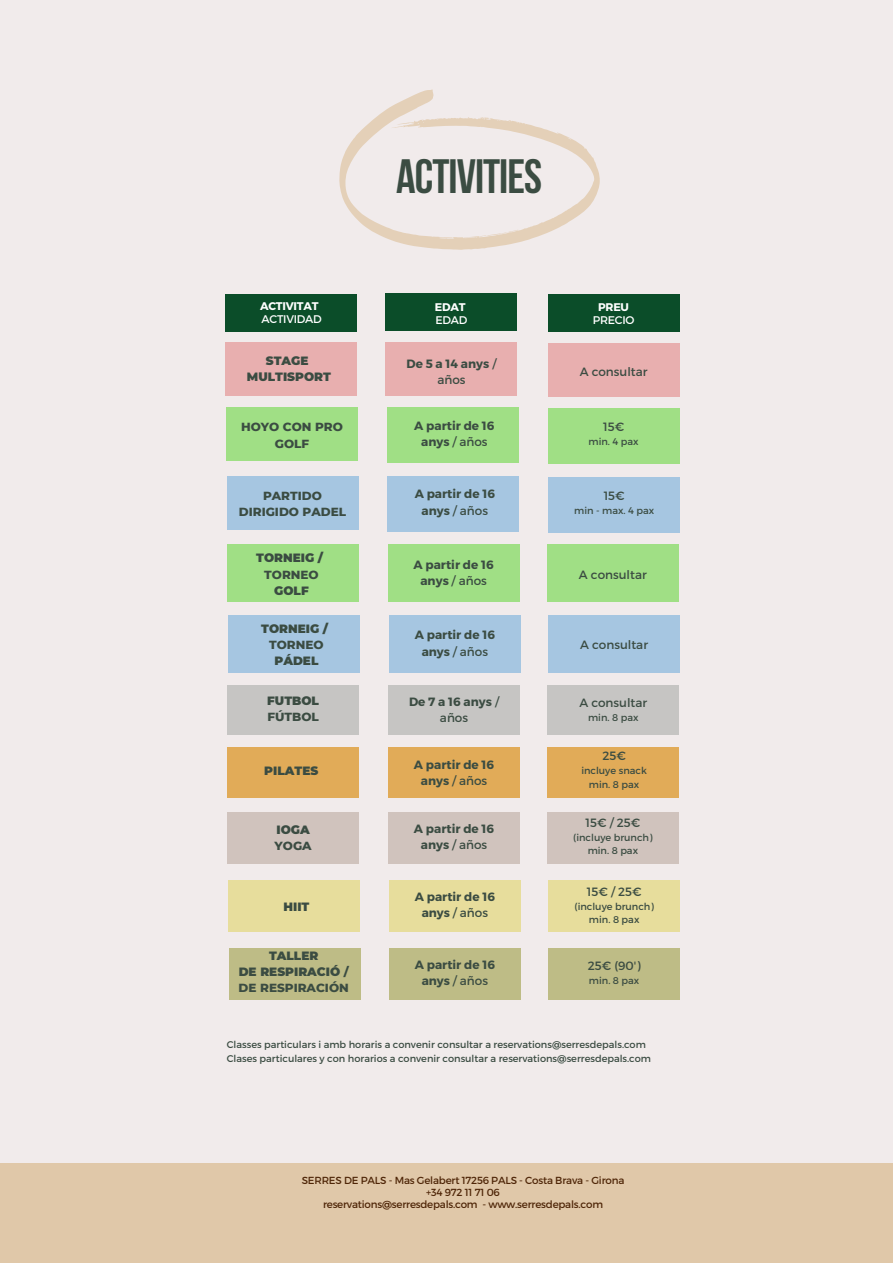
<style>
.page{position:relative;width:893px;height:1263px;background:#f1ebeb}
.page>*{position:absolute;margin:0;border:0;box-sizing:border-box;transform-origin:0 0}
.t1{font:700 48px "Bebas Neue";letter-spacing:-.02em;color:#3b4c42}
.t2{font:700 12px/16.4px "Montserrat";color:#3b4c42;text-align:center}
.t3{font:900 12px "Montserrat";color:#3b4c42}
.t4{font:12px "Montserrat";color:#3b4c42}
.t5{font:800 12px/16.4px "Montserrat";color:#3b4c42;text-align:center}
.t6{font:700 11.1px/13.5px "Montserrat";letter-spacing:-.02em;color:#fff}
.t7{font:11.1px "Montserrat";letter-spacing:-.02em;color:#fff}
.t8{font:10.27px "Montserrat";letter-spacing:-.02em;color:#4f2608}
.t9{font:9.75px "Montserrat";color:#3b4c42}
.s1{font-weight:400}
.s2{font-weight:800}
</style>
<div class="page">
<div style="left:0;top:1163px;width:893px;height:100px;background:#e0c8a9"></div>
<svg style="left:339px;top:89px;width:261px;height:161px"></svg>
<div style="left:225px;top:342px;width:131px;height:54px;background:#e8afaf"></div>
<div style="left:225px;top:294px;width:131px;height:38px;background:#0b4d29"></div>
<div style="left:548px;top:294px;width:131px;height:38px;background:#0b4d29"></div>
<div style="left:548px;top:343px;width:131px;height:54px;background:#e8afaf"></div>
<div style="left:385px;top:293px;width:132px;height:38px;background:#0b4d29"></div>
<div style="left:385px;top:342px;width:132px;height:54px;background:#e8afaf"></div>
<div style="left:548px;top:408px;width:131px;height:56px;background:#a0df85"></div>
<div style="left:387px;top:408px;width:132px;height:55px;background:#a0df85"></div>
<div style="left:227px;top:685px;width:132px;height:49px;background:#c6c5c3"></div>
<div style="left:547px;top:685px;width:132px;height:49px;background:#c6c5c3"></div>
<div style="left:227px;top:747px;width:132px;height:51px;background:#e1ab58"></div>
<div style="left:547px;top:747px;width:132px;height:51px;background:#e1ab58"></div>
<div style="left:388px;top:685px;width:132px;height:49px;background:#c6c5c3"></div>
<div style="left:388px;top:747px;width:132px;height:51px;background:#e1ab58"></div>
<div style="left:227px;top:812px;width:132px;height:52px;background:#d0c3bd"></div>
<div style="left:547px;top:812px;width:132px;height:52px;background:#d0c3bd"></div>
<div style="left:388px;top:812px;width:132px;height:52px;background:#d0c3bd"></div>
<div style="left:226px;top:407px;width:132px;height:54px;background:#a0df85"></div>
<div style="left:227px;top:545px;width:132px;height:57px;background:#a0df85"></div>
<div style="left:547px;top:545px;width:132px;height:57px;background:#a0df85"></div>
<div style="left:388px;top:545px;width:131px;height:57px;background:#a0df85"></div>
<div style="left:228px;top:615px;width:132px;height:57px;background:#a6c6e1"></div>
<div style="left:548px;top:615px;width:132px;height:57px;background:#a6c6e1"></div>
<div style="left:389px;top:615px;width:132px;height:57px;background:#a6c6e1"></div>
<div style="left:228px;top:880px;width:132px;height:52px;background:#e7dd9c"></div>
<div style="left:229px;top:948px;width:132px;height:52px;background:#bebc86"></div>
<div style="left:548px;top:880px;width:132px;height:52px;background:#e7dd9c"></div>
<div style="left:389px;top:880px;width:132px;height:52px;background:#e7dd9c"></div>
<div style="left:548px;top:948px;width:132px;height:52px;background:#bebc86"></div>
<div style="left:389px;top:948px;width:132px;height:52px;background:#bebc86"></div>
<div style="left:548px;top:477px;width:132px;height:55px;background:#a6c6e1"></div>
<div style="left:387px;top:476px;width:132px;height:55px;background:#a6c6e1"></div>
<div style="left:227px;top:476px;width:131px;height:54px;background:#a6c6e1"></div>
<p class="t1" style="left:396px;top:157px;width:147px">ACTIVITIES</p>
<p class="t6" style="left:260px;top:298px;width:63px">ACTIVITAT<br><span class="s1">ACTIVIDAD</span></p>
<p class="t6" style="left:598px;top:299px;width:32px">PREU</p>
<p class="t6" style="left:435px;top:299px;width:32px">EDAT</p>
<p class="t7" style="left:435px;top:313px;width:33px">EDAD</p>
<p class="t2" style="left:406px;top:355px;width:91px">De 5 a 14 anys <span class="s1">/ años</span></p>
<p class="t7" style="left:593px;top:313px;width:43px">PRECIO</p>
<p class="t3" style="left:266px;top:353px;width:44px">STAGE</p>
<p class="t3" style="left:247px;top:370px;width:86px">MULTISPORT</p>
<p class="t4" style="left:580px;top:364px;width:69px">A consultar</p>
<p class="t5" style="left:241px;top:419px;width:103px">HOYO CON PRO<br>GOLF</p>
<p class="t2" style="left:414px;top:417px;width:82px">A partir de 16 anys <span class="s1">/ años</span></p>
<p class="t4" style="left:603px;top:419px;width:23px">15€</p>
<p class="t9" style="left:588px;top:435px;width:52px">min. 4 pax</p>
<p class="t2" style="left:415px;top:485px;width:82px">A partir de 16 anys <span class="s1">/ años</span></p>
<p class="t5" style="left:239px;top:488px;width:109px">PARTIDO<br>DIRIGIDO PADEL</p>
<p class="t4" style="left:603px;top:488px;width:23px">15€</p>
<p class="t9" style="left:574px;top:504px;width:82px">min - max. 4 pax</p>
<p class="t3" style="left:256px;top:550px;width:68px">TORNEIG /</p>
<p class="t5" style="left:264px;top:566px;width:56px">TORNEO</p>
<p class="t3" style="left:274px;top:583px;width:36px">GOLF</p>
<p class="t3" style="left:261px;top:621px;width:68px">TORNEIG /</p>
<p class="t5" style="left:269px;top:636px;width:56px">TORNEO</p>
<p class="t3" style="left:274px;top:653px;width:45px">PÁDEL</p>
<p class="t3" style="left:267px;top:693px;width:53px">FUTBOL</p>
<p class="t5" style="left:267px;top:708px;width:53px">FÚTBOL</p>
<p class="t3" style="left:264px;top:764px;width:55px">PILATES</p>
<p class="t3" style="left:276px;top:822px;width:35px">IOGA</p>
<p class="t5" style="left:274px;top:838px;width:39px">YOGA</p>
<p class="t3" style="left:283px;top:900px;width:27px">HIIT</p>
<p class="t3" style="left:269px;top:948px;width:51px">TALLER</p>
<p class="t3" style="left:239px;top:964px;width:111px">DE RESPIRACIÓ <span class="s2">/</span></p>
<p class="t5" style="left:239px;top:980px;width:112px">DE RESPIRACIÓN</p>
<p class="t2" style="left:413px;top:556px;width:82px">A partir de 16 anys <span class="s1">/ años</span></p>
<p class="t2" style="left:415px;top:626px;width:82px">A partir de 16 anys <span class="s1">/ años</span></p>
<p class="t2" style="left:409px;top:692px;width:91px">De 7 a 16 anys <span class="s1">/ años</span></p>
<p class="t2" style="left:414px;top:756px;width:82px">A partir de 16 anys <span class="s1">/ años</span></p>
<p class="t2" style="left:414px;top:820px;width:82px">A partir de 16 anys <span class="s1">/ años</span></p>
<p class="t4" style="left:579px;top:567px;width:69px">A consultar</p>
<p class="t4" style="left:580px;top:637px;width:69px">A consultar</p>
<p class="t4" style="left:579px;top:694px;width:69px">A consultar</p>
<p class="t9" style="left:588px;top:711px;width:52px">min. 8 pax</p>
<p class="t4" style="left:602px;top:748px;width:25px">25€</p>
<p class="t9" style="left:581px;top:764px;width:67px">incluye snack</p>
<p class="t9" style="left:589px;top:778px;width:52px">min. 8 pax</p>
<p class="t4" style="left:585px;top:815px;width:56px">15€ / 25€</p>
<p class="t9" style="left:573px;top:831px;width:81px">(incluye brunch)</p>
<p class="t9" style="left:587px;top:844px;width:52px">min. 8 pax</p>
<p class="t4" style="left:587px;top:883px;width:56px">15€ / 25€</p>
<p class="t9" style="left:574px;top:900px;width:81px">(incluye brunch)</p>
<p class="t9" style="left:589px;top:913px;width:52px">min. 8 pax</p>
<p class="t2" style="left:415px;top:888px;width:82px">A partir de 16 anys <span class="s1">/ años</span></p>
<p class="t2" style="left:415px;top:955px;width:82px">A partir de 16 anys <span class="s1">/ años</span></p>
<p class="t4" style="left:588px;top:958px;width:54px">25€ (90')</p>
<p class="t9" style="left:589px;top:974px;width:52px">min. 8 pax</p>
<p class="t9" style="left:227px;top:1038px;width:420px">Classes particulars i amb horaris a convenir consultar a reservations@serresdepals.com</p>
<p class="t9" style="left:227px;top:1052px;width:426px">Clases particulares y con horarios a convenir consultar a reservations@serresdepals.com</p>
<p class="t8" style="left:302px;top:1173px;width:324px">SERRES DE PALS - Mas Gelabert 17256 PALS - Costa Brava - Girona</p>
<p class="t8" style="left:426px;top:1185px;width:75px">+34 972 11 71 06</p>
<p class="t8" style="left:323px;top:1198px;width:282px">reservations@serresdepals.com - www.serresdepals.com</p>
</div>
